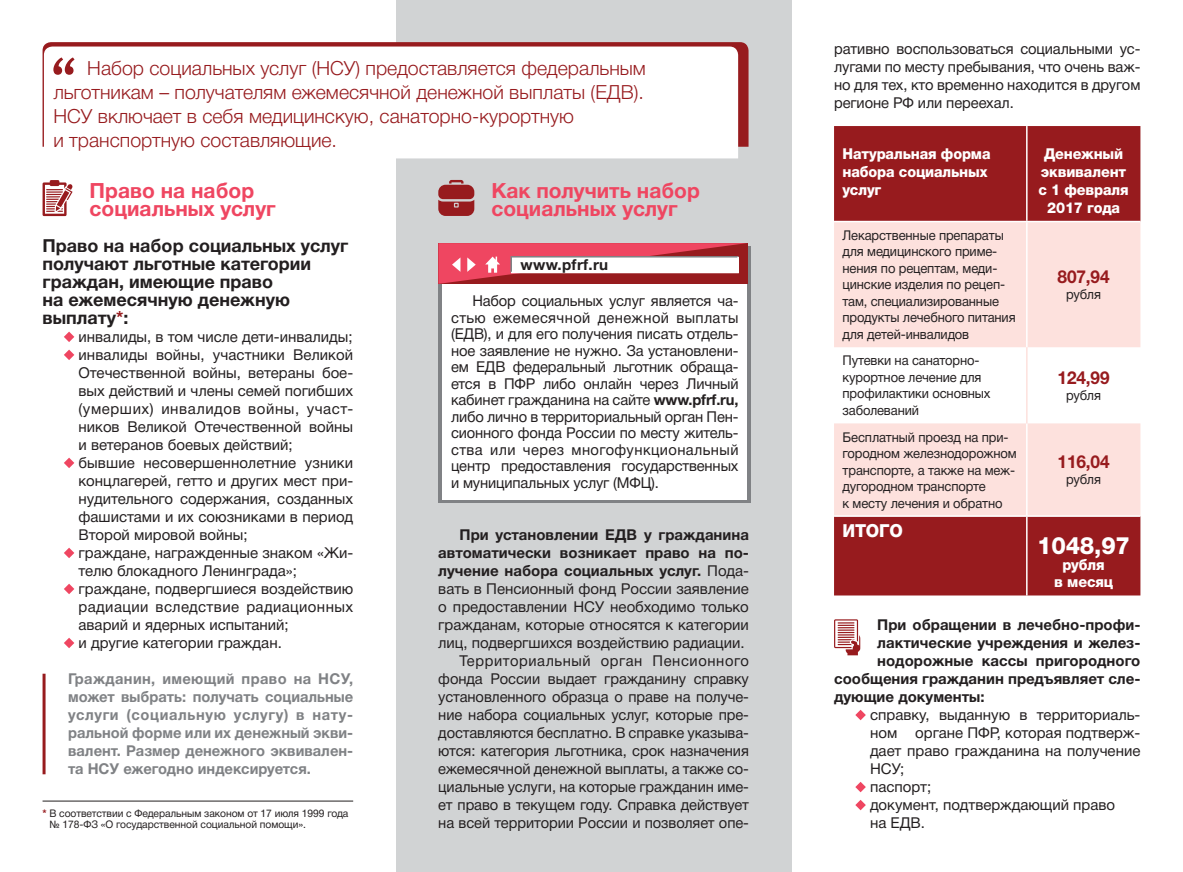
<style>
.page{position:relative;width:1183px;height:872px;background:#fff}
.page>*{position:absolute;margin:0;border:0;box-sizing:border-box;transform-origin:0 0}
.t1{font:900 24px "Helvetica Neue Cyr";letter-spacing:-.01em;color:#fff;scale:.96 1}
.t2{font:700 21px/18px "Helvetica Neue Cyr";color:#ef4661}
.t3{font:300 19.5px/24px "Helvetica Neue Cyr";color:#971b1e}
.t4{font:700 18px/18px "Helvetica Neue Cyr";color:#231f20}
.t5{font:700 18px "Helvetica Neue Cyr";letter-spacing:-.01em;color:#971b1e;scale:.96 1}
.t6{font:900 18px "Helvetica Neue Cyr";letter-spacing:-.01em;color:#fff;scale:.96 1}
.t7{font:700 15.15px "Helvetica Neue Cyr";letter-spacing:.02em;color:#231f20}
.t8{font:15px/18px "Helvetica Neue Cyr";color:#231f20}
.t9{font:700 15px/18px "Helvetica Neue Cyr";color:#808285;text-align:justify}
.t10{font:700 15px "Helvetica Neue Cyr";color:#231f20}
.t11{font:900 15px/18px "Helvetica Neue Cyr";letter-spacing:-.01em;color:#fff;text-align:center;scale:.96 1}
.t12{font:13.5px/16.5px "Helvetica Neue Cyr";letter-spacing:-.01em;color:#231f20;scale:.96 1}
.t13{font:10.5px/11.2px "Helvetica Neue Cyr";letter-spacing:-.005em;color:#231f20}
.s1{color:#971b1e}
.s2{font-weight:700;color:#971b1e}
.s3{font-weight:700}
</style>
<div class="page">
<div style="left:395px;top:0;width:396px;height:872px;background:#d1d3d4"></div>
<svg style="left:43px;top:42px;width:705px;height:105px;background:#a03133"></svg>
<svg style="left:44px;top:47px;width:694px;height:111px"></svg>
<svg style="left:53px;top:57px;width:21px;height:18px"></svg>
<div style="left:834px;top:126px;width:306px;height:469px;background:#971b1e"></div>
<svg style="left:834px;top:222px;width:306px;height:293px;fill:#fde1dd"></svg>
<hr style="left:1025px;top:126px;width:2px;height:95px;background:#fff">
<hr style="left:833px;top:221px;width:307px;height:1px;background:#fff">
<hr style="left:1025px;top:222px;width:2px;height:125px;background:#fff">
<hr style="left:1025px;top:423px;width:2px;height:92px;background:#fff">
<hr style="left:833px;top:515px;width:307px;height:2px;background:#fff">
<hr style="left:1025px;top:517px;width:2px;height:78px;background:#fff">
<hr style="left:1025px;top:347px;width:2px;height:76px;background:#fde1dd">
<svg style="left:64px;top:331px;width:10px;height:11px"></svg>
<svg style="left:64px;top:349px;width:10px;height:11px"></svg>
<svg style="left:64px;top:457px;width:10px;height:11px"></svg>
<svg style="left:64px;top:547px;width:10px;height:11px"></svg>
<svg style="left:64px;top:583px;width:10px;height:11px"></svg>
<svg style="left:64px;top:637px;width:10px;height:11px"></svg>
<hr style="left:43px;top:673px;width:3px;height:101px;background:#971b1e">
<div style="left:50px;top:180px;width:9px;height:6px;background:#971b1e"></div>
<svg style="left:43px;top:182px;width:30px;height:34px"></svg>
<hr style="left:43px;top:800px;width:310px;height:1px;background:#231f20">
<svg style="left:438px;top:180px;width:36px;height:36px"></svg>
<svg style="left:438px;top:246px;width:312px;height:256px;background:#98989a"></svg>
<div style="left:442px;top:243px;width:304px;height:256px;background:#fff"></div>
<svg style="left:438px;top:243px;width:309px;height:41px"></svg>
<svg style="left:834px;top:619px;width:26px;height:36px"></svg>
<svg style="left:855px;top:709px;width:10px;height:11px"></svg>
<svg style="left:855px;top:782px;width:10px;height:10px"></svg>
<svg style="left:855px;top:800px;width:10px;height:10px"></svg>
<h3 class="t3" style="left:53px;top:58px;width:594px;text-indent:34px">Набор социальных услуг (НСУ) предоставляется федеральным льготникам – получателям ежемесячной денежной выплаты (ЕДВ).<br>НСУ включает в себя медицинскую, санаторно-курортную<br>и транспортную составляющие.</h3>
<h2 class="t2" style="left:90px;top:184px;width:188px">Право на набор социальных услуг</h2>
<p class="t4" style="left:43px;top:239px;width:307px">Право на набор социальных услуг получают льготные категории граждан, имеющие право<br>на ежемесячную денежную выплату<span class="s1">*</span>:</p>
<p class="t8" style="left:78px;top:330px;width:276px">инвалиды, в том числе дети-инвалиды; инвалиды войны, участники Великой Отечественной войны, ветераны бое&shy;вых действий и члены семей погибших (умерших) инвалидов войны, участ&shy;ников Великой Отечественной войны и ветеранов боевых действий;<br>бывшие несовершеннолетние узники концлагерей, гетто и других мест при&shy;нудительного содержания, созданных фашистами и их союзниками в период Второй мировой войны;<br>граждане, награжденные знаком «Жи&shy;телю блокадного Ленинграда»; граждане, подвергшиеся воздействию радиации вследствие радиационных аварий и ядерных испытаний;<br>и другие категории граждан.</p>
<p class="t9" style="left:68px;top:671px;width:286px">Гражданин, имеющий право на НСУ, может выбрать: получать социальные услуги (социальную услугу) в нату&shy;ральной форме или их денежный экви&shy;валент. Размер денежного эквивален&shy;та НСУ ежегодно индексируется.</p>
<p class="t13" style="left:49px;top:809px;width:300px;text-indent:-7px"><span class="s2">*</span> В соответствии с Федеральным законом от 17 июля 1999 года № 178-ФЗ «О государственной социальной помощи».</p>
<h2 class="t2" style="left:491px;top:184px;width:210px">Как получить набор социальных услуг</h2>
<p class="t7" style="left:520px;top:259px;width:89px">www.pfrf.ru</p>
<p class="t8" style="left:451px;top:295px;width:289px;line-height:16.5px;text-align:justify;text-indent:21px">Набор социальных услуг является ча&shy;стью ежемесячной денежной выплаты (ЕДВ), и для его получения писать отдель&shy;ное заявление не нужно. За установлени&shy;ем ЕДВ федеральный льготник обраща&shy;ется в ПФР либо онлайн через Личный кабинет гражданина на сайте <span class="s3">www.pfrf.ru, </span>либо лично в территориальный орган Пен&shy;сионного фонда России по месту житель&shy;ства или через многофункциональный центр предоставления государственных и муниципальных услуг (МФЦ).</p>
<p class="t8" style="left:438px;top:528px;width:312px;text-align:right"><span class="s3">При установлении ЕДВ у гражданина автоматически возникает право на по&shy;лучение набора социальных услуг.</span> Пода&shy;вать в Пенсионный фонд России заявление о предоставлении НСУ необходимо только гражданам, которые относятся к категории лиц, подвергшихся воздействию радиации.<br>Территориальный орган Пенсионного фонда России выдает гражданину справку установленного образца о праве на получе&shy;ние набора социальных услуг, которые пре&shy;доставляются бесплатно. В справке указыва&shy;ются: категория льготника, срок назначения ежемесячной денежной выплаты, а также со&shy;циальные услуги, на которые гражданин име&shy;ет право в текущем году. Справка действует на всей территории России и позволяет опе-</p>
<p class="t8" style="left:833px;top:42px;width:308px;text-align:justify">ративно воспользоваться социальными ус&shy;лугами по месту пребывания, что очень важ&shy;но для тех, кто временно находится в другом регионе РФ или переехал.</p>
<p class="t11" style="left:842px;top:146px;width:156px;text-align:left">Натуральная форма набора социальных услуг</p>
<p class="t11" style="left:1038px;top:146px;width:96px">Денежный эквивалент с 1 февраля<br>2017 года</p>
<p class="t12" style="left:842px;top:228px;width:182px">Лекарственные препараты для медицинского приме&shy;нения по рецептам, меди&shy;цинские изделия по рецеп&shy;там, специализированные продукты лечебного питания для детей-инвалидов</p>
<p class="t5" style="left:1057px;top:270px;width:56px">807,94</p>
<p class="t12" style="left:1065px;top:288px;width:38px">рубля</p>
<p class="t12" style="left:842px;top:354px;width:156px">Путевки на санаторно&shy;курортное лечение для профилактики основных заболеваний</p>
<p class="t12" style="left:842px;top:430px;width:183px">Бесплатный проезд на при&shy;городном железнодорожном транспорте, а также на меж&shy;дугородном транспорте<br>к месту лечения и обратно</p>
<p class="t6" style="left:842px;top:524px;width:64px">ИТОГО</p>
<p class="t5" style="left:1057px;top:371px;width:56px">124,99</p>
<p class="t12" style="left:1065px;top:388px;width:38px">рубля</p>
<p class="t5" style="left:1057px;top:455px;width:56px">116,04</p>
<p class="t12" style="left:1065px;top:473px;width:38px">рубля</p>
<h1 class="t1" style="left:1036px;top:537px;width:98px">1048,97</h1>
<p class="t11" style="left:1053px;top:558px;width:63px;line-height:16.5px">рубля<br>в месяц</p>
<p class="t10" style="left:877px;top:619px;width:264px">При обращении в лечебно-профи-</p>
<p class="t10" style="left:877px;top:637px;width:264px">лактические учреждения и желез-</p>
<p class="t10" style="left:877px;top:655px;width:264px">нодорожные кассы пригородного</p>
<p class="t10" style="left:833px;top:673px;width:308px">сообщения гражданин предъявляет сле-</p>
<p class="t10" style="left:833px;top:691px;width:152px">дующие документы:</p>
<p class="t8" style="left:869px;top:708px;width:272px">справку, выданную в территориаль&shy;ном органе ПФР, которая подтверж&shy;дает право гражданина на получение<br>НСУ;<br>паспорт;<br>документ, подтверждающий право<br>на ЕДВ.</p>
</div>
